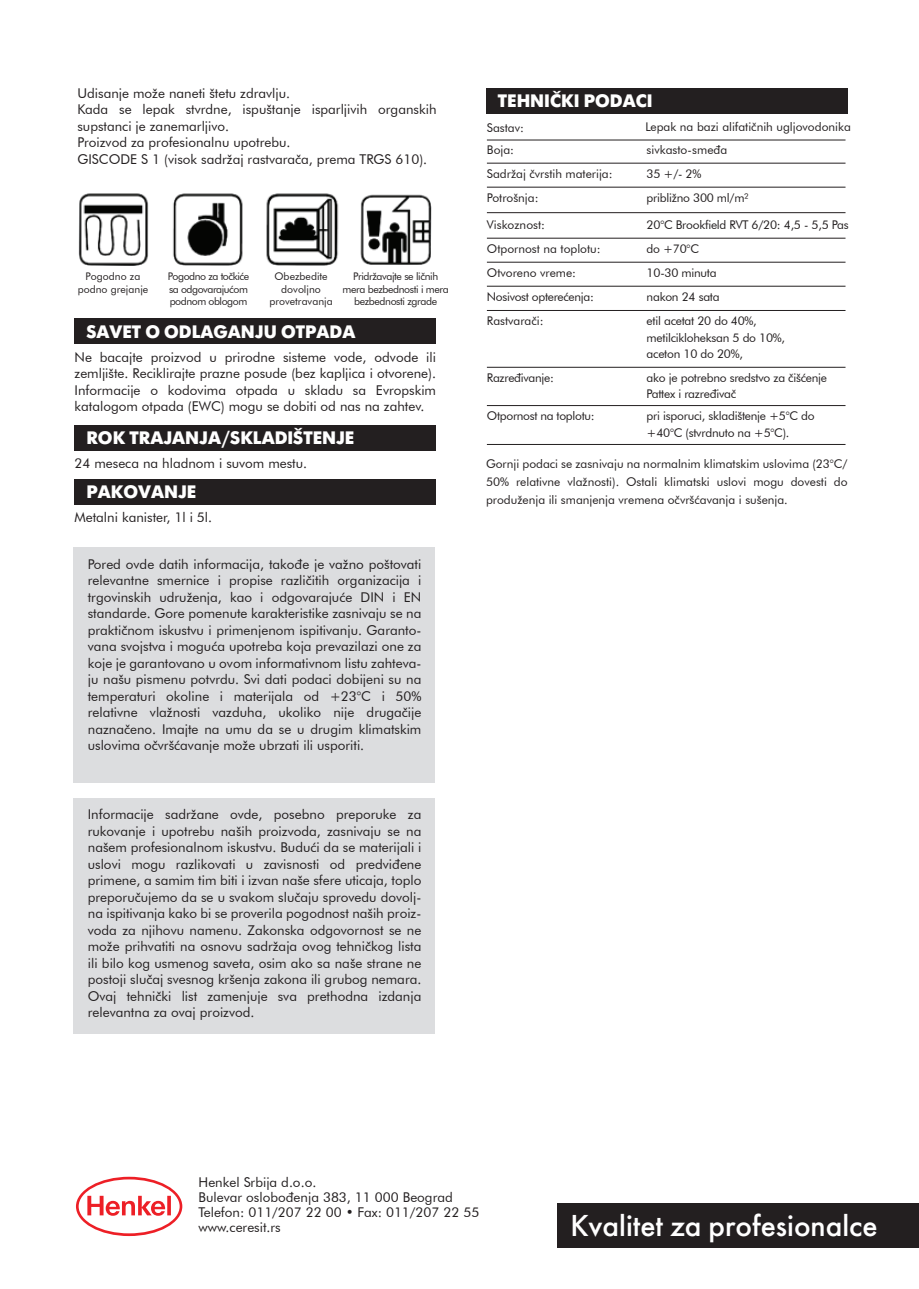
<style>
.page{position:relative;width:919px;height:1289px;background:#fff}
.page>*{position:absolute;margin:0;border:0;box-sizing:border-box;transform-origin:0 0}
.t1{font:30.15px "Futura Futuris";color:#fff}
.t2{font:700 18px "Futura Futuris";color:#fff}
.t3{font:13.5px/16.5px "Futura BT";color:#231f20;text-align:justify}
.t4{font:12px/16.5px "Futura BT";letter-spacing:-.02em;color:#231f20}
.t5{font:12px/24px "Futura BT";color:#231f20}
.t6{font:10.5px/12.6px "Futura BT";letter-spacing:-.035em;color:#231f20}
.t7{font:10.5px/12.6px "Futura BT";color:#231f20;text-align:center}
</style>
<div class="page">
<div style="left:74px;top:318px;width:362px;height:26px;background:#231f20"></div>
<div style="left:74px;top:425px;width:362px;height:25px;background:#231f20"></div>
<div style="left:74px;top:479px;width:362px;height:25px;background:#231f20"></div>
<hr style="left:487px;top:163px;width:358px;height:1px;background:#231f20">
<hr style="left:487px;top:140px;width:358px;height:1px;background:#231f20">
<hr style="left:487px;top:187px;width:358px;height:1px;background:#231f20">
<hr style="left:487px;top:212px;width:358px;height:1px;background:#231f20">
<hr style="left:487px;top:238px;width:358px;height:1px;background:#231f20">
<hr style="left:487px;top:262px;width:358px;height:1px;background:#231f20">
<hr style="left:487px;top:286px;width:358px;height:1px;background:#231f20">
<hr style="left:487px;top:310px;width:358px;height:1px;background:#231f20">
<hr style="left:487px;top:405px;width:358px;height:1px;background:#231f20">
<hr style="left:487px;top:444px;width:358px;height:1px;background:#231f20">
<hr style="left:487px;top:367px;width:358px;height:1px;background:#231f20">
<div style="left:486px;top:88px;width:361px;height:25px;background:#231f20"></div>
<div style="left:73px;top:547px;width:362px;height:235px;background:#dcdddf"></div>
<div style="left:73px;top:797px;width:362px;height:236px;background:#dcdddf"></div>
<img style="left:78px;top:193px;width:353px;height:72px">
<svg style="left:76px;top:1176px;width:106px;height:59px"></svg>
<div style="left:557px;top:1202px;width:361px;height:45px;background:#231f20"></div>
<p class="t3" style="left:77px;top:85px;width:360px;text-align:left">Udisanje može naneti štetu zdravlju.<br>Kada se lepak stvrdne, ispuštanje isparljivih organskih supstanci je zanemarljivo.<br>Proizvod za profesionalnu upotrebu.<br>GISCODE S 1 (visok sadržaj rastvarača, prema TRGS 610).</p>
<h2 class="t2" style="left:498px;top:90px;width:156px">TEHNIČKI PODACI</h2>
<p class="t5" style="left:645px;top:114px;width:207px">Lepak na bazi alifatičnih ugljovodonika</p>
<p class="t4" style="left:487px;top:119px;width:39px">Sastav:</p>
<p class="t5" style="left:646px;top:138px;width:82px">sivkasto-smeđa</p>
<p class="t4" style="left:487px;top:142px;width:29px">Boja:</p>
<p class="t7" style="left:78px;top:270px;width:72px">Pogodno za podno grejanje</p>
<p class="t6" style="left:168px;top:270px;width:83px">Pogodno za točkiće sa odgovarajućom podnom oblogom</p>
<p class="t7" style="left:269px;top:270px;width:65px">Obezbedite dovoljno provetravanja</p>
<p class="t6" style="left:342px;top:270px;width:108px;text-align:center">Pridržavajte se ličnih mera bezbednosti i mera bezbednosti zgrade</p>
<h2 class="t2" style="left:86px;top:321px;width:270px">SAVET O ODLAGANJU OTPADA</h2>
<p class="t3" style="left:74px;top:349px;width:363px">Ne bacajte proizvod u prirodne sisteme vode, odvode ili zemljište. Reciklirajte prazne posude (bez kapljica i otvorene).<br>Informacije o kodovima otpada u skladu sa Evropskim katalogom otpada (EWC) mogu se dobiti od nas na zahtev.</p>
<h2 class="t2" style="left:86px;top:427px;width:269px">ROK TRAJANJA/SKLADIŠTENJE</h2>
<p class="t3" style="left:74px;top:455px;width:234px">24 meseca na hladnom i suvom mestu.</p>
<h2 class="t2" style="left:86px;top:481px;width:111px">PAKOVANJE</h2>
<p class="t3" style="left:74px;top:509px;width:139px">Metalni kanister, 1l i 5l.</p>
<p class="t3" style="left:88px;top:555px;width:335px">Pored ovde datih informacija, takođe je važno poštovati relevantne smernice i propise različitih organizacija i trgovinskih udruženja, kao i odgovarajuće DIN i EN standarde. Gore pomenute karakteristike zasnivaju se na praktičnom iskustvu i primenjenom ispitivanju. Garanto&shy;vana svojstva i moguća upotreba koja prevazilazi one za koje je garantovano u ovom informativnom listu zahteva&shy;ju našu pismenu potvrdu. Svi dati podaci dobijeni su na temperaturi okoline i materijala od +23°C i 50% relativne vlažnosti vazduha, ukoliko nije drugačije naznačeno. Imajte na umu da se u drugim klimatskim uslovima očvršćavanje može ubrzati ili usporiti.</p>
<p class="t3" style="left:88px;top:806px;width:335px">Informacije sadržane ovde, posebno preporuke za rukovanje i upotrebu naših proizvoda, zasnivaju se na našem profesionalnom iskustvu. Budući da se materijali i uslovi mogu razlikovati u zavisnosti od predviđene primene, a samim tim biti i izvan naše sfere uticaja, toplo preporučujemo da se u svakom slučaju sprovedu dovolj&shy;na ispitivanja kako bi se proverila pogodnost naših proiz&shy;voda za njihovu namenu. Zakonska odgovornost se ne može prihvatiti na osnovu sadržaja ovog tehničkog lista ili bilo kog usmenog saveta, osim ako sa naše strane ne postoji slučaj svesnog kršenja zakona ili grubog nemara.<br>Ovaj tehnički list zamenjuje sva prethodna izdanja relevantna za ovaj proizvod.</p>
<p class="t5" style="left:487px;top:162px;width:127px">Sadržaj čvrstih materija:</p>
<p class="t4" style="left:646px;top:165px;width:56px">35 +/- 2%</p>
<p class="t5" style="left:487px;top:186px;width:53px">Potrošnja:</p>
<p class="t4" style="left:646px;top:213px;width:203px;line-height:24px">20°C Brookfield RVT 6/20: 4,5 - 5,5 Pas do +70°C</p>
<p class="t4" style="left:646px;top:189px;width:104px">približno 300 ml/m²</p>
<p class="t5" style="left:487px;top:213px;width:115px">Viskoznost:<br>Otpornost na toplotu:<br>Otvoreno vreme:</p>
<p class="t4" style="left:646px;top:264px;width:71px">10-30 minuta</p>
<p class="t4" style="left:487px;top:289px;width:108px">Nosivost opterećenja:</p>
<p class="t4" style="left:646px;top:289px;width:74px">nakon 24 sata</p>
<p class="t5" style="left:487px;top:309px;width:58px">Rastvarači:</p>
<p class="t4" style="left:646px;top:312px;width:140px">etil acetat 20 do 40%, metilcikloheksan 5 do 10%, aceton 10 do 20%,</p>
<p class="t4" style="left:487px;top:369px;width:68px">Razređivanje:</p>
<p class="t4" style="left:646px;top:369px;width:182px">ako je potrebno sredstvo za čišćenje<br>Pattex i razređivač</p>
<p class="t4" style="left:487px;top:408px;width:109px">Otpornost na toplotu:</p>
<p class="t4" style="left:646px;top:408px;width:169px">pri isporuci, skladištenje +5°C do +40°C (stvrdnuto na +5°C).</p>
<p class="t4" style="left:486px;top:454px;width:363px;line-height:18px;text-align:justify">Gornji podaci se zasnivaju na normalnim klimatskim uslovima (23°C/ 50% relativne vlažnosti). Ostali klimatski uslovi mogu dovesti do produženja ili smanjenja vremena očvršćavanja i sušenja.</p>
<p class="t3" style="left:198px;top:1174px;width:282px;line-height:15px;text-align:left">Henkel Srbija d.o.o.<br>Bulevar oslobođenja 383, 11 000 Beograd<br>Telefon: 011/207 22 00 • Fax: 011/207 22 55 www.ceresit.rs</p>
<h1 class="t1" style="left:570px;top:1206px;width:308px">Kvalitet za profesionalce</h1>
</div>
